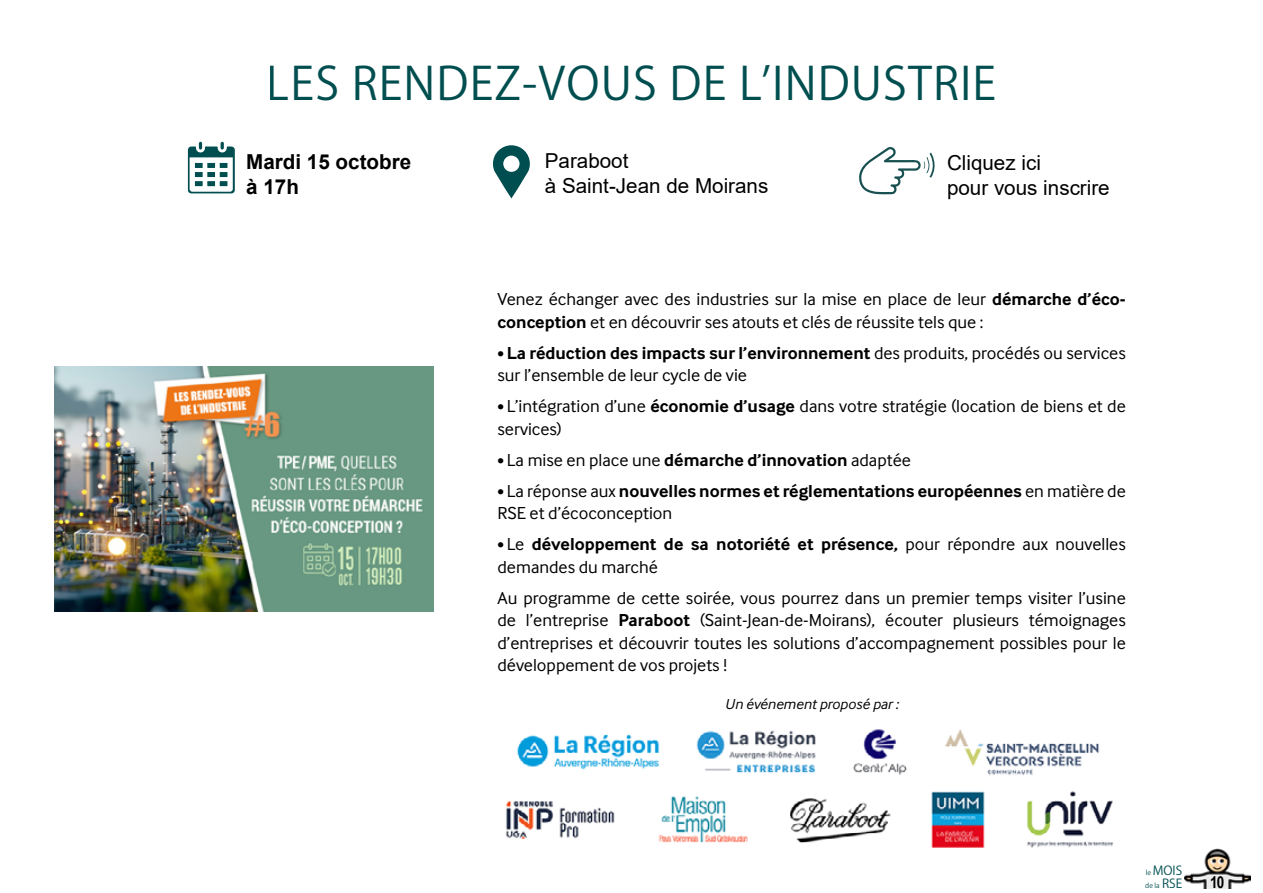
<style>
.page{position:relative;width:1263px;height:893px;background:#fff}
.page>*{position:absolute;margin:0;border:0;box-sizing:border-box;transform-origin:0 0}
.t1{font:45px "Koz Go Pr 6 N";letter-spacing:.025em;color:#004e4f}
.t2{font:20.7px/24.8px "Arial";color:#000}
.t3{font:700 20.7px/24.8px "Arial";color:#000}
.t4{font:18px/22.5px "Inter Face";color:#000}
.t5{font:700 16.5px "Arial Narrow";color:#000}
.t6{font:italic 15px "Inter Face";color:#000}
.t7{font:12.3px "Koz Go Pr 6 N";color:#004e4f}
.t8{font:6.75px "Koz Go Pr 6 N";color:#004e4f}
.s1{font-weight:700}
.s2{font-size:13.5px}
.s3{font-size:6.75px}
.s4{font-size:12.3px}
</style>
<div class="page">
<svg style="left:187px;top:141px;width:48px;height:53px"></svg>
<svg style="left:493px;top:145px;width:37px;height:53px"></svg>
<img style="left:1185px;top:848px;width:65px;height:41px">
<img style="left:55px;top:366px;width:378px;height:245px">
<img style="left:506px;top:729px;width:607px;height:119px">
<svg style="left:859px;top:147px;width:76px;height:47px"></svg>
<h1 class="t1" style="left:267px;top:58px;width:731px">LES RENDEZ-VOUS DE L’INDUSTRIE</h1>
<p class="t3" style="left:246px;top:150px;width:167px">Mardi 15 octobre à 17h</p>
<p class="t2" style="left:545px;top:148px;width:225px">Paraboot<br>à Saint-Jean de Moirans</p>
<p class="t2" style="left:947px;top:150px;width:164px">Cliquez ici<br>pour vous inscrire</p>
<p class="t4" style="left:497px;top:288px;width:630px">Venez échanger avec des industries sur la mise en place de leur <span class="s1">démarche d’éco&shy;conception</span> et en découvrir ses atouts et clés de réussite tels que :</p>
<p class="t4" style="left:497px;top:342px;width:630px"><span class="s2">•</span> <span class="s1">La réduction des impacts sur l’environnement</span> des produits, procédés ou services sur l’ensemble de leur cycle de vie</p>
<p class="t4" style="left:497px;top:395px;width:630px"><span class="s2">•</span> L’intégration d’une <span class="s1">économie d’usage</span> dans votre stratégie (location de biens et de services)</p>
<p class="t4" style="left:497px;top:449px;width:415px"><span class="s2">•</span> La mise en place une <span class="s1">démarche d’innovation</span> adaptée</p>
<p class="t4" style="left:497px;top:480px;width:630px"><span class="s2">•</span> La réponse aux <span class="s1">nouvelles normes et réglementations européennes</span> en matière de<br>RSE et d’écoconception</p>
<p class="t4" style="left:497px;top:533px;width:630px"><span class="s2">•</span> Le <span class="s1">développement de sa notoriété et présence,</span> pour répondre aux nouvelles demandes du marché</p>
<p class="t4" style="left:497px;top:587px;width:630px;text-align:justify">Au programme de cette soirée, vous pourrez dans un premier temps visiter l’usine de l’entreprise <span class="s1">Paraboot</span> (Saint-Jean-de-Moirans), écouter plusieurs témoignages d’entreprises et découvrir toutes les solutions d’accompagnement possibles pour le développement de vos projets !</p>
<p class="t6" style="left:725px;top:696px;width:175px">Un événement proposé par :</p>
<p class="t7" style="left:1146px;top:864px;width:38px"><span class="s3">le</span> MOIS</p>
<p class="t8" style="left:1145px;top:881px;width:38px">de la <span class="s4">RSE</span></p>
<p class="t5" style="left:1210px;top:870px;width:16px">10</p>
</div>
